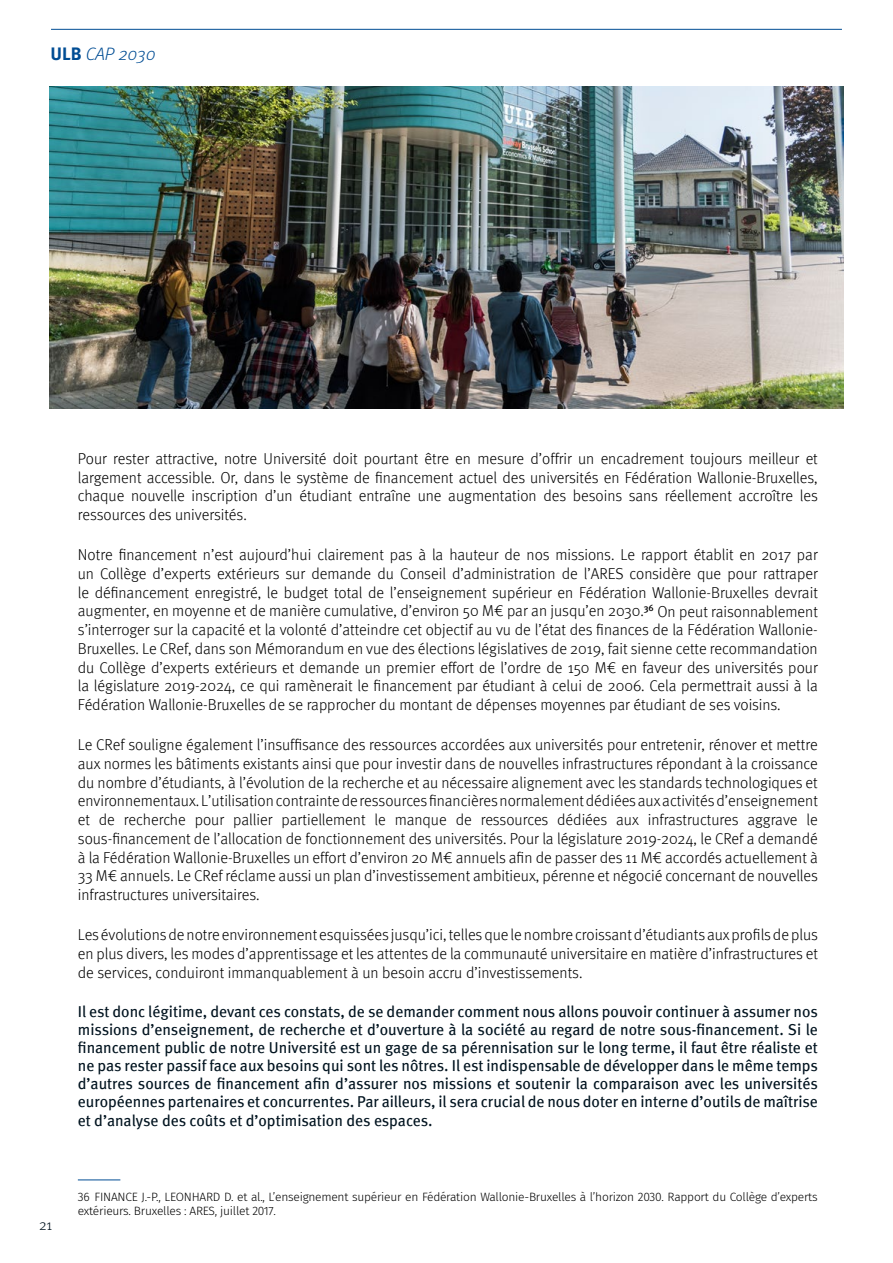
<style>
.page{position:relative;width:893px;height:1263px;background:#fff}
.page>*{position:absolute;margin:0;border:0;box-sizing:border-box;transform-origin:0 0}
.t1{font:italic 300 18px "Meta OT";color:#004d94}
.t2{font:300 15.75px/18.8px "Meta";color:#000;text-align:justify}
.t3{font:15.75px/18.1px "Meta";color:#00131f;text-align:justify}
.t4{font:300 15px "Meta";color:#00131f}
.t5{font:300 12px/14.2px "Fira Sans";letter-spacing:-.02em;color:#000}
.s1{font-weight:700;font-style:normal}
</style>
<div class="page">
<hr style="left:51px;top:29px;width:791px;height:1px;background:#004d94">
<hr style="left:78px;top:1179px;width:42px;height:1px;background:#004d94">
<img style="left:50px;top:86px;width:793px;height:322px">
<p class="t1" style="left:51px;top:43px;width:107px"><span class="s1">ULB</span> CAP 2030</p>
<p class="t2" style="left:78px;top:449px;width:742px">Pour rester attractive, notre Université doit pourtant être en mesure d’offrir un encadrement toujours meilleur et largement accessible. Or, dans le système de financement actuel des universités en Fédération Wallonie-Bruxelles, chaque nouvelle inscription d’un étudiant entraîne une augmentation des besoins sans réellement accroître les ressources des universités.</p>
<p class="t2" style="left:78px;top:545px;width:742px">Notre financement n’est aujourd’hui clairement pas à la hauteur de nos missions. Le rapport établit en 2017 par un Collège d’experts extérieurs sur demande du Conseil d’administration de l’ARES considère que pour rattraper le définancement enregistré, le budget total de l’enseignement supérieur en Fédération Wallonie-Bruxelles devrait augmenter, en moyenne et de manière cumulative, d’environ 50 M€ par an jusqu’en 2030.<sup>36</sup> On peut raisonnablement s’interroger sur la capacité et la volonté d’atteindre cet objectif au vu de l’état des finances de la Fédération Wallonie-Bruxelles. Le CRef, dans son Mémorandum en vue des élections législatives de 2019, fait sienne cette recommandation du Collège d’experts extérieurs et demande un premier effort de l’ordre de 150 M€ en faveur des universités pour la législature 2019-2024, ce qui ramènerait le financement par étudiant à celui de 2006. Cela permettrait aussi à la Fédération Wallonie-Bruxelles de se rapprocher du montant de dépenses moyennes par étudiant de ses voisins.</p>
<p class="t2" style="left:78px;top:735px;width:742px">Le CRef souligne également l’insuffisance des ressources accordées aux universités pour entretenir, rénover et mettre aux normes les bâtiments existants ainsi que pour investir dans de nouvelles infrastructures répondant à la croissance du nombre d’étudiants, à l’évolution de la recherche et au nécessaire alignement avec les standards technologiques et environnementaux. L’utilisation contrainte de ressources financières normalement dédiées aux activités d’enseignement et de recherche pour pallier partiellement le manque de ressources dédiées aux infrastructures aggrave le sous-financement de l’allocation de fonctionnement des universités. Pour la législature 2019-2024, le CRef a demandé à la Fédération Wallonie-Bruxelles un effort d’environ 20 M€ annuels afin de passer des 11 M€ accordés actuellement à 33 M€ annuels. Le CRef réclame aussi un plan d’investissement ambitieux, pérenne et négocié concernant de nouvelles infrastructures universitaires.</p>
<p class="t2" style="left:78px;top:925px;width:742px">Les évolutions de notre environnement esquissées jusqu’ici, telles que le nombre croissant d’étudiants aux profils de plus en plus divers, les modes d’apprentissage et les attentes de la communauté universitaire en matière d’infrastructures et de services, conduiront immanquablement à un besoin accru d’investissements.</p>
<p class="t3" style="left:78px;top:1002px;width:742px">Il est donc légitime, devant ces constats, de se demander comment nous allons pouvoir continuer à assumer nos missions d’enseignement, de recherche et d’ouverture à la société au regard de notre sous-financement. Si le financement public de notre Université est un gage de sa pérennisation sur le long terme, il faut être réaliste et ne pas rester passif face aux besoins qui sont les nôtres. Il est indispensable de développer dans le même temps d’autres sources de financement afin d’assurer nos missions et soutenir la comparaison avec les universités européennes partenaires et concurrentes. Par ailleurs, il sera crucial de nous doter en interne d’outils de maîtrise et d’analyse des coûts et d’optimisation des espaces.</p>
<p class="t4" style="left:39px;top:1216px;width:15px">21</p>
<p class="t5" style="left:78px;top:1189px;width:741px">36 FINANCE J.-P., LEONHARD D. et al., L’enseignement supérieur en Fédération Wallonie-Bruxelles à l’horizon 2030. Rapport du Collège d’experts extérieurs. Bruxelles : ARES, juillet 2017.</p>
</div>
